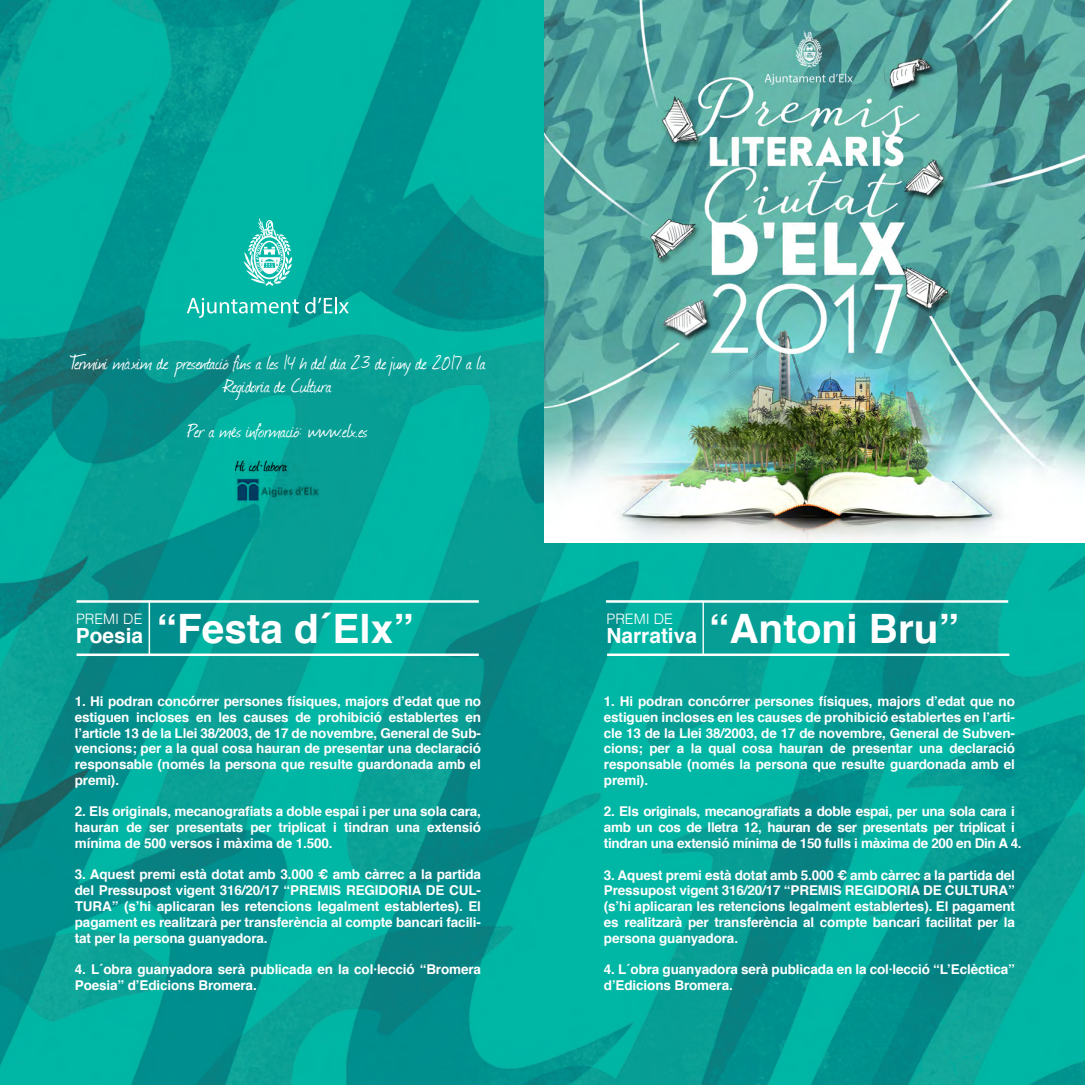
<style>
.page{position:relative;width:1085px;height:1085px;background:#fff}
.page>*{position:absolute;margin:0;border:0;box-sizing:border-box;transform-origin:0 0}
.t1{font:700 40.5px "Helvetica";color:#fff}
.t2{font:22.5px/22.5px "Journal";letter-spacing:-.005em;color:#fff;text-align:center}
.t3{font:700 20.88px "Helvetica";color:#fff}
.t4{font:300 14.38px "Helvetica";color:#fff}
.t5{font:700 13.5px/15.8px "Helvetica";letter-spacing:-.01em;color:#fff;text-align:justify}
</style>
<div class="page">
<img style="left:0;top:0;width:1084px;height:1084px">
<svg style="left:187px;top:298px;width:112px;height:20px;background:#3ac5b8"></svg>
<svg style="left:305px;top:297px;width:44px;height:16px"></svg>
<svg style="left:243px;top:218px;width:49px;height:68px"></svg>
<hr style="left:76px;top:653px;width:402px;height:3px;background:#fff">
<hr style="left:76px;top:600px;width:402px;height:2px;background:#fff">
<hr style="left:606px;top:600px;width:402px;height:2px;background:#fff">
<hr style="left:148px;top:600px;width:2px;height:54px;background:#fff">
<hr style="left:607px;top:653px;width:402px;height:3px;background:#fff">
<hr style="left:702px;top:602px;width:1px;height:52px;background:#fff">
<img style="left:545px;top:0;width:539px;height:542px">
<img style="left:235px;top:461px;width:85px;height:56px">
<h2 class="t2" style="left:70px;top:351px;width:416px">Termini màxim de presentació fins a les 14 h del dia 23 de juny de 2017 a la<br>Regidoria de Cultura</h2>
<h2 class="t2" style="left:187px;top:419px;width:182px">Per a més informació: www.elx.es</h2>
<p class="t4" style="left:76px;top:606px;width:68px">PREMI DE</p>
<h3 class="t3" style="left:76px;top:618px;width:69px">Poesia</h3>
<h1 class="t1" style="left:157px;top:596px;width:258px">“Festa d´Elx”</h1>
<p class="t5" style="left:75px;top:693px;width:407px">1. Hi podran concórrer persones físiques, majors d’edat que no estiguen incloses en les causes de prohibició establertes en l’article 13 de la Llei 38/2003, de 17 de novembre, General de Sub&shy;vencions; per a la qual cosa hauran de presentar una declaració responsable (només la persona que resulte guardonada amb el premi).</p>
<p class="t5" style="left:75px;top:803px;width:407px">2. Els originals, mecanografiats a doble espai i per una sola cara, hauran de ser presentats per triplicat i tindran una extensió mínima de 500 versos i màxima de 1.500.</p>
<p class="t5" style="left:75px;top:866px;width:407px">3. Aquest premi està dotat amb 3.000 € amb càrrec a la partida del Pressupost vigent 316/20/17 “PREMIS REGIDORIA DE CUL-TURA” (s’hi aplicaran les retencions legalment establertes). El pagament es realitzarà per transferència al compte bancari facili&shy;tat per la persona guanyadora.</p>
<p class="t5" style="left:75px;top:961px;width:407px">4. L´obra guanyadora serà publicada en la col·lecció “Bromera<br>Poesia” d’Edicions Bromera.</p>
<p class="t4" style="left:606px;top:606px;width:68px">PREMI DE</p>
<h3 class="t3" style="left:606px;top:618px;width:92px">Narrativa</h3>
<h1 class="t1" style="left:709px;top:596px;width:251px">“Antoni Bru”</h1>
<p class="t5" style="left:603px;top:693px;width:412px">1. Hi podran concórrer persones físiques, majors d’edat que no estiguen incloses en les causes de prohibició establertes en l’arti&shy;cle 13 de la Llei 38/2003, de 17 de novembre, General de Subven&shy;cions; per a la qual cosa hauran de presentar una declaració responsable (només la persona que resulte guardonada amb el premi).</p>
<p class="t5" style="left:603px;top:803px;width:419px;text-align:left">2. Els originals, mecanografiats a doble espai, per una sola cara i amb un cos de lletra 12, hauran de ser presentats per triplicat i tindran una extensió mínima de 150 fulls i màxima de 200 en Din A 4.</p>
<p class="t5" style="left:603px;top:866px;width:412px">3. Aquest premi està dotat amb 5.000 € amb càrrec a la partida del Pressupost vigent 316/20/17 “PREMIS REGIDORIA DE CULTURA” (s’hi aplicaran les retencions legalment establertes). El pagament es realitzarà per transferència al compte bancari facilitat per la persona guanyadora.</p>
<p class="t5" style="left:603px;top:961px;width:412px">4. L´obra guanyadora serà publicada en la col·lecció “L’Eclèctica” d’Edicions Bromera.</p>
</div>
